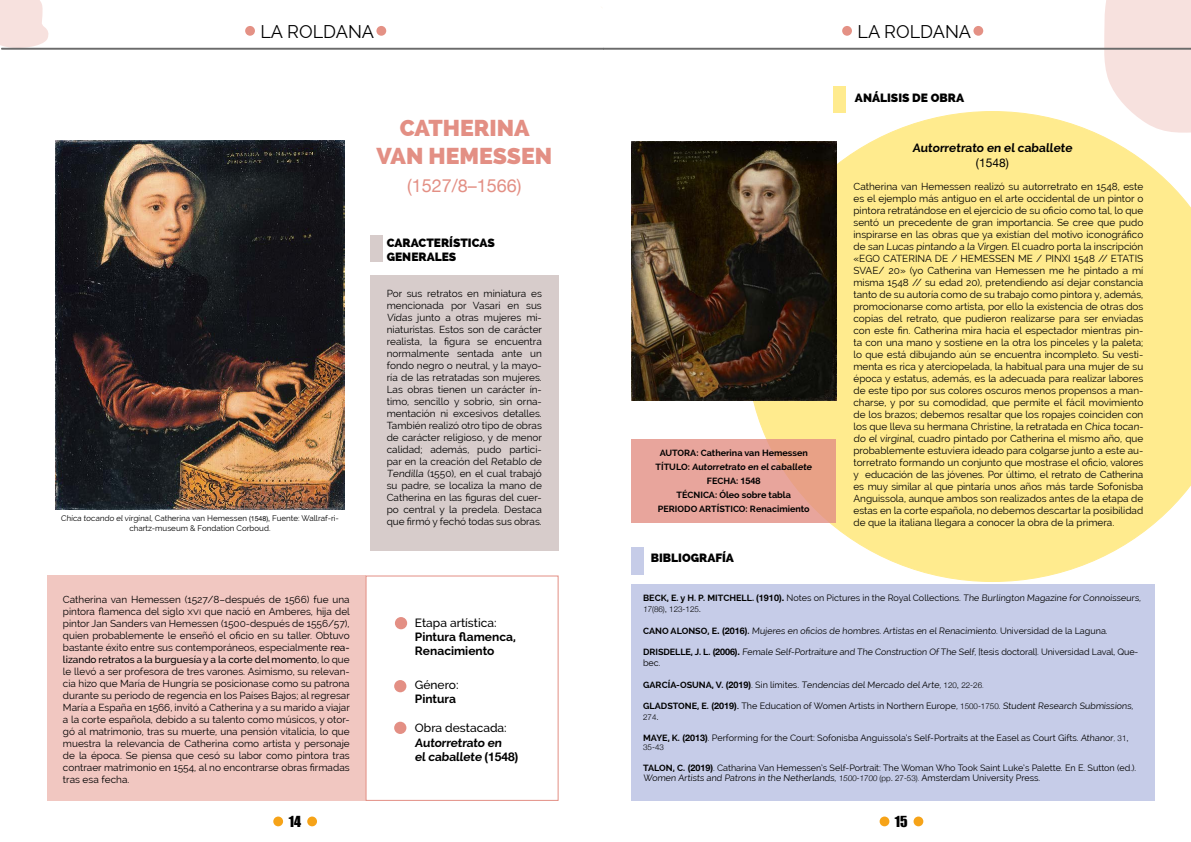
<style>
.page{position:relative;width:1191px;height:842px;background:#fff}
.page>*{position:absolute;margin:0;border:0;box-sizing:border-box;transform-origin:0 0}
.t1{font:800 23px/27.6px "Raleway";color:#e38f84;text-align:center}
.t2{font:18px "Raleway";color:#000}
.t3{font:18px "Helvetica Neue";color:#e38f84}
.t4{font:14px "Impact";color:#000}
.t5{font:700 12px/14.4px "Raleway";color:#000}
.t6{font:800 12px/14.4px "Raleway";color:#000}
.t7{font:500 12px "Raleway";color:#000}
.t8{font:12px "Helvetica Neue";color:#000}
.t9{font:10px/12px "Raleway";color:#000;text-align:justify}
.t10{font:9px/10.8px "Raleway";color:#000}
.t11{font:700 9px/14px "Raleway";color:#000;text-align:center}
.t12{font:8px/9.6px "Raleway";color:#000;text-align:center}
.t13{font:300 8px "Helvetica Neue";color:#000}
.s1{font-family:"Helvetica Neue";font-size:7px}
.s2{font-weight:500}
.s3{font-family:"Helvetica Neue"}
.s4{font-weight:700}
.s5{font-family:"Helvetica Neue";font-weight:700}
.s6{font-family:"Helvetica Neue";font-weight:300;font-size:8px}
.s7{font-weight:300}
</style>
<div class="page">
<svg style="left:1068px;top:0;width:123px;height:111px"></svg>
<svg style="left:746px;top:111px;width:445px;height:471px"></svg>
<div style="left:370px;top:235px;width:12px;height:27px;background:#d7cccb"></div>
<div style="left:370px;top:275px;width:188px;height:275px;background:#d7cccb"></div>
<div style="left:394px;top:722px;width:12px;height:12px;background:#e38f84;border-radius:50%"></div>
<div style="left:394px;top:680px;width:12px;height:12px;background:#e38f84;border-radius:50%"></div>
<div style="left:395px;top:617px;width:12px;height:12px;background:#e38f84;border-radius:50%"></div>
<div style="left:47px;top:575px;width:318px;height:226px;background:#f1c7c1"></div>
<div style="left:365px;top:575px;width:193px;height:226px;border:1px solid #e38f84"></div>
<div style="left:833px;top:86px;width:12px;height:27px;background:#ffeb8e"></div>
<div style="left:631px;top:547px;width:13px;height:27px;background:#c6cce8"></div>
<div style="left:631px;top:584px;width:524px;height:217px;background:#c6cce8"></div>
<div style="left:631px;top:439px;width:205px;height:84px;background:linear-gradient(to right,#e8a6a2,#e8a28d)"></div>
<svg style="left:0;top:0;width:49px;height:48px"></svg>
<img style="left:55px;top:141px;width:290px;height:368px">
<img style="left:631px;top:141px;width:205px;height:259px">
<div style="left:376px;top:26px;width:10px;height:10px;background:#e49185;border-radius:50%"></div>
<div style="left:245px;top:26px;width:10px;height:10px;background:#e49185;border-radius:50%"></div>
<div style="left:973px;top:26px;width:10px;height:10px;background:#e49185;border-radius:50%"></div>
<div style="left:842px;top:26px;width:10px;height:10px;background:#e49185;border-radius:50%"></div>
<div style="left:879px;top:816px;width:10px;height:10px;background:#f6a318;border-radius:50%"></div>
<div style="left:913px;top:816px;width:10px;height:10px;background:#f6a318;border-radius:50%"></div>
<div style="left:273px;top:816px;width:10px;height:10px;background:#f6a318;border-radius:50%"></div>
<div style="left:307px;top:816px;width:10px;height:10px;background:#f6a318;border-radius:50%"></div>
<hr style="left:603px;top:48px;width:588px;height:1px;background:#686868">
<hr style="left:603px;top:49px;width:588px;height:1px;background:#686868">
<hr style="left:2px;top:48px;width:601px;height:1px;background:#686868">
<hr style="left:2px;top:49px;width:601px;height:1px;background:#686868">
<h2 class="t2" style="left:260px;top:21px;width:115px">LA ROLDANA</h2>
<h2 class="t2" style="left:857px;top:21px;width:115px">LA ROLDANA</h2>
<p class="t12" style="left:61px;top:514px;width:279px">Chica tocando el virginal, Catherina van Hemessen <span class="s1">(1548),</span> Fuente: Wallraf-ri&shy;chartz-museum &amp; Fondation Corboud.</p>
<p class="t9" style="left:63px;top:593px;width:288px">Catherina van Hemessen (1527/8–después de 1566) fue una pintora flamenca del siglo xvi que nació en Amberes, hija del pintor Jan Sanders van Hemessen (1500-después de 1556/57), quien probablemente le enseñó el oficio en su taller. Obtuvo bastante éxito entre sus contemporáneos, especialmente <span class="s2">rea&shy;lizando retratos a la burguesía y a la corte del momento</span>, lo que le llevó a ser profesora de tres varones. Asimismo, su relevan&shy;cia hizo que María de Hungría se posicionase como su patrona durante su periodo de regencia en los Países Bajos; al regresar María a España en 1566, invitó a Catherina y a su marido a viajar a la corte española, debido a su talento como músicos, y otor&shy;gó al matrimonio, tras su muerte, una pensión vitalicia, lo que muestra la relevancia de Catherina como artista y personaje de la época. Se piensa que cesó su labor como pintora tras contraer matrimonio en 1554, al no encontrarse obras firmadas tras esa fecha.</p>
<h1 class="t1" style="left:376px;top:115px;width:177px">CATHERINA<br>VAN HEMESSEN</h1>
<h2 class="t3" style="left:407px;top:172px;width:116px">(1527/8–1566)</h2>
<p class="t6" style="left:387px;top:235px;width:110px">CARACTERÍSTICAS<br>GENERALES</p>
<p class="t9" style="left:387px;top:288px;width:158px">Por sus retratos en miniatura es mencionada por Vasari en sus Vidas junto a otras mujeres mi&shy;niaturistas. Estos son de carácter realista, la figura se encuentra normalmente sentada ante un fondo negro o neutral, y la mayo&shy;ría de las retratadas son mujeres.<br>Las obras tienen un carácter ín&shy;timo, sencillo y sobrio, sin orna&shy;mentación ni excesivos detalles.<br>También realizó otro tipo de obras de carácter religioso, y de menor calidad; además, pudo partici&shy;par en la creación del Retablo de Tendilla (1550), en el cual trabajó su padre, se localiza la mano de Catherina en las figuras del cuer&shy;po central y la predela. Destaca que firmó y fechó todas sus obras.</p>
<p class="t7" style="left:415px;top:615px;width:83px">Etapa artística:</p>
<p class="t5" style="left:415px;top:630px;width:103px">Pintura flamenca,<br>Renacimiento</p>
<p class="t7" style="left:415px;top:678px;width:45px">Género:</p>
<p class="t5" style="left:415px;top:692px;width:43px">Pintura</p>
<p class="t7" style="left:415px;top:721px;width:93px">Obra destacada:</p>
<p class="t5" style="left:415px;top:735px;width:105px">Autorretrato en<br>el caballete <span class="s3">(1548)</span></p>
<p class="t6" style="left:855px;top:91px;width:111px">ANÁLISIS DE OBRA</p>
<p class="t11" style="left:655px;top:446px;width:159px">AUTORA: Catherina van Hemessen<br>TÍTULO: Autorretrato en el caballete<br>FECHA: <span class="s3">1548<br></span>TÉCNICA: Óleo sobre tabla<br>PERIODO ARTÍSTICO: Renacimiento</p>
<p class="t5" style="left:912px;top:141px;width:162px">Autorretrato en el caballete</p>
<p class="t8" style="left:976px;top:154px;width:34px">(1548)</p>
<p class="t9" style="left:853px;top:180px;width:292px">Catherina van Hemessen realizó su autorretrato en 1548, este es el ejemplo más antiguo en el arte occidental de un pintor o pintora retratándose en el ejercicio de su oficio como tal, lo que sentó un precedente de gran importancia. Se cree que pudo inspirarse en las obras que ya existían del motivo iconográfico de san Lucas pintando a la Virgen. El cuadro porta la inscripción «EGO CATERINA DE / HEMESSEN ME / PINXI 1548 // ETATIS SVAE/ 20» (yo Catherina van Hemessen me he pintado a mí misma 1548 // su edad 20), pretendiendo así dejar constancia tanto de su autoría como de su trabajo como pintora y, además, promocionarse como artista, por ello la existencia de otras dos copias del retrato, que pudieron realizarse para ser enviadas con este fin. Catherina mira hacia el espectador mientras pin&shy;ta con una mano y sostiene en la otra los pinceles y la paleta; lo que está dibujando aún se encuentra incompleto. Su vesti&shy;menta es rica y aterciopelada, la habitual para una mujer de su época y estatus, además, es la adecuada para realizar labores de este tipo por sus colores oscuros menos propensos a man&shy;charse, y por su comodidad, que permite el fácil movimiento de los brazos; debemos resaltar que los ropajes coinciden con los que lleva su hermana Christine, la retratada en Chica tocan&shy;do el virginal, cuadro pintado por Catherina el mismo año, que probablemente estuviera ideado para colgarse junto a este au&shy;torretrato formando un conjunto que mostrase el oficio, valores y educación de las jóvenes. Por último, el retrato de Catherina es muy similar al que pintaría unos años más tarde Sofonisba Anguissola, aunque ambos son realizados antes de la etapa de estas en la corte española, no debemos descartar la posibilidad de que la italiana llegara a conocer la obra de la primera.</p>
<p class="t6" style="left:651px;top:550px;width:85px">BIBLIOGRAFÍA</p>
<p class="t10" style="left:643px;top:593px;width:500px"><span class="s4">BECK, E. y H. P. MITCHELL.</span> <span class="s5">(1910).</span> Notes on Pictures in the Royal Collections. The Burlington Magazine for Connoisseurs,</p>
<p class="t13" style="left:643px;top:603px;width:59px">17(86), 123-125.</p>
<p class="t10" style="left:643px;top:625px;width:466px"><span class="s4">CANO ALONSO, E</span><span class="s5">. (2016)</span><span class="s4">.</span> Mujeres en oficios de hombres. Artistas en el Renacimiento. Universidad de la Laguna.</p>
<p class="t10" style="left:643px;top:647px;width:497px"><span class="s4">DRISDELLE, J. L.</span> <span class="s5">(2006).</span> Female Self-Portraiture and The Construction Of The Self, [tesis doctoral]. Universidad Laval, Que&shy;bec.</p>
<p class="t10" style="left:643px;top:679px;width:342px"><span class="s4">GARCÍA-OSUNA, V.</span> <span class="s5">(2019)</span>. Sin límites. Tendencias del Mercado del Arte, <span class="s6">120, 22-26</span><span class="s7">.</span></p>
<p class="t10" style="left:643px;top:701px;width:492px"><span class="s4">GLADSTONE, E.</span> <span class="s5">(2019)</span><span class="s3">.</span> The Education of Women Artists in Northern Europe, <span class="s6">1500-1750</span>. Student Research Submissions,</p>
<p class="t13" style="left:643px;top:711px;width:17px">274.</p>
<p class="t10" style="left:643px;top:732px;width:487px"><span class="s4">MAYE, K.</span> <span class="s5">(2013)</span>. Performing for the Court: Sofonisba Anguissola’s Self-Portraits at the Easel as Court Gifts. Athanor<span class="s7">,</span> <span class="s6">31,</span></p>
<p class="t13" style="left:643px;top:741px;width:22px">35-43</p>
<p class="t10" style="left:643px;top:762px;width:494px"><span class="s4">TALON, C.</span> <span class="s5">(2019)</span>. Catharina Van Hemessen’s Self-Portrait: The Woman Who Took Saint Luke’s Palette. En E. Sutton (ed.).<br>Women Artists and Patrons in the Netherlands, <span class="s6">1500-1700 (pp. 27-53)</span><span class="s7">.</span> Amsterdam University Press.</p>
<h3 class="t4" style="left:289px;top:811px;width:14px">14</h3>
<h3 class="t4" style="left:894px;top:811px;width:14px">15</h3>
</div>
